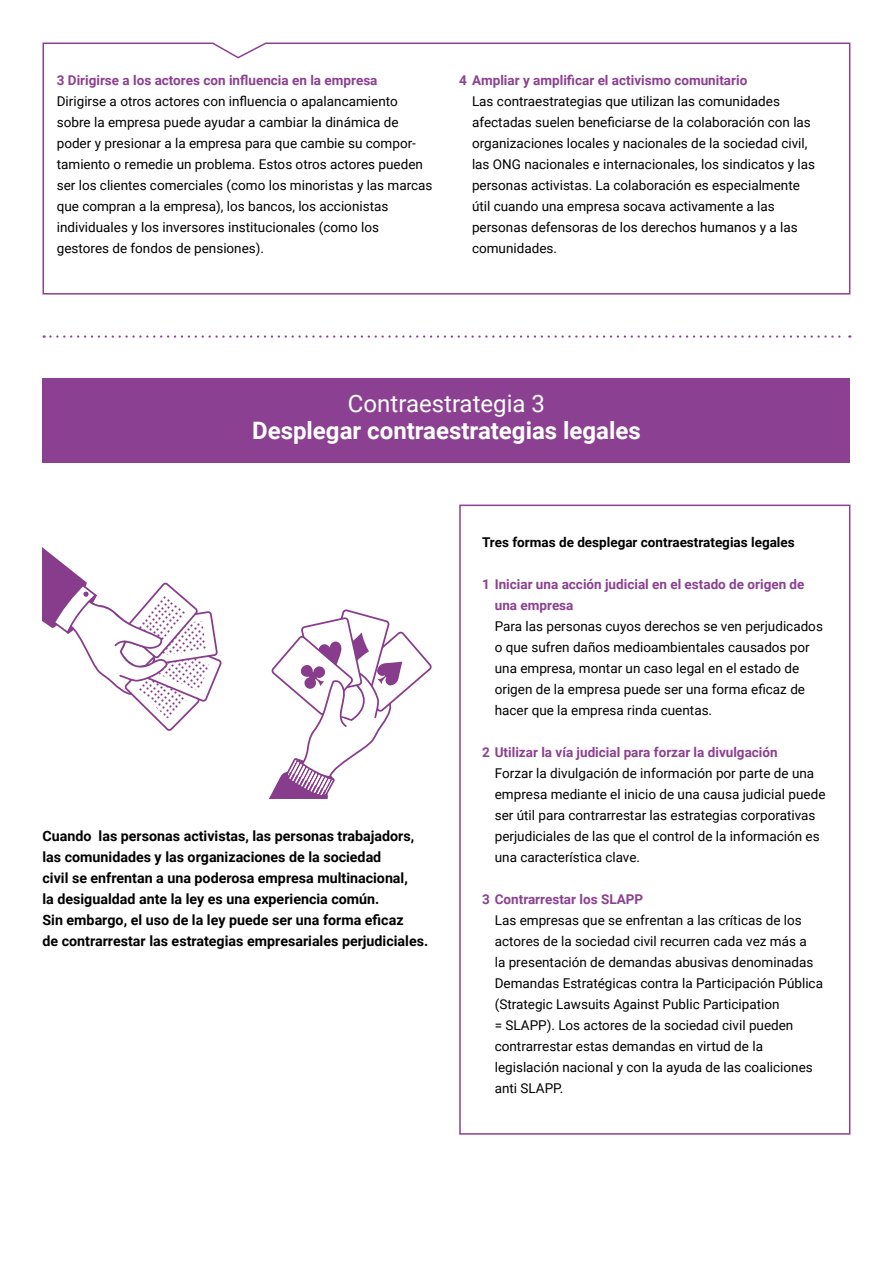
<style>
.page{position:relative;width:893px;height:1263px;background:#fff}
.page>*{position:absolute;margin:0;border:0;box-sizing:border-box;transform-origin:0 0}
.t1{font:700 24px "Roboto";color:#fff}
.t2{font:24px "Roboto";color:#fff}
.t3{font:700 14.25px/21px "Roboto";color:#000}
.t4{font:13.5px/21px "Roboto";color:#000}
.t5{font:700 13.5px/21px "Roboto";color:#8c4091}
.t6{font:700 13.5px "Roboto";color:#000}
</style>
<div class="page">
<svg style="left:42px;top:42px;width:809px;height:253px"></svg>
<div style="left:43px;top:379px;width:807px;height:84px;background:#8c4091"></div>
<svg style="left:43px;top:548px;width:179px;height:183px"></svg>
<svg style="left:269px;top:609px;width:163px;height:190px"></svg>
<div style="left:459px;top:505px;width:391px;height:630px;border:2px solid #8c4091"></div>
<svg style="left:44px;top:335px;width:806px;height:3px"></svg>
<p class="t5" style="left:57px;top:69px;width:322px">3 Dirigirse a los actores con influencia en la empresa</p>
<p class="t4" style="left:57px;top:90px;width:377px">Dirigirse a otros actores con influencia o apalancamiento sobre la empresa puede ayudar a cambiar la dinámica de poder y presionar a la empresa para que cambie su compor&shy;tamiento o remedie un problema. Estos otros actores pueden ser los clientes comerciales (como los minoristas y las marcas que compran a la empresa), los bancos, los accionistas individuales y los inversores institucionales (como los gestores de fondos de pensiones).</p>
<p class="t5" style="left:459px;top:69px;width:290px">4 Ampliar y amplificar el activismo comunitario</p>
<p class="t4" style="left:472px;top:90px;width:344px">Las contraestrategias que utilizan las comunidades afectadas suelen beneficiarse de la colaboración con las organizaciones locales y nacionales de la sociedad civil, las ONG nacionales e internacionales, los sindicatos y las personas activistas. La colaboración es especialmente útil cuando una empresa socava activamente a las personas defensoras de los derechos humanos y a las comunidades.</p>
<h1 class="t2" style="left:348px;top:387px;width:199px">Contraestrategia 3</h1>
<h1 class="t1" style="left:252px;top:414px;width:390px">Desplegar contraestrategias legales</h1>
<p class="t3" style="left:43px;top:824px;width:387px">Cuando las personas activistas, las personas trabajadors, las comunidades y las organizaciones de la sociedad<br>civil se enfrentan a una poderosa empresa multinacional,<br>la desigualdad ante la ley es una experiencia común.<br>Sin embargo, el uso de la ley puede ser una forma eficaz<br>de contrarrestar las estrategias empresariales perjudiciales.</p>
<p class="t6" style="left:482px;top:532px;width:314px">Tres formas de desplegar contraestrategias legales</p>
<p class="t5" style="left:495px;top:573px;width:311px;text-indent:-13px">1 Iniciar una acción judicial en el estado de origen de una empresa</p>
<p class="t4" style="left:495px;top:615px;width:330px">Para las personas cuyos derechos se ven perjudicados o que sufren daños medioambientales causados por una empresa, montar un caso legal en el estado de origen de la empresa puede ser una forma eficaz de hacer que la empresa rinda cuentas.</p>
<p class="t5" style="left:482px;top:741px;width:297px">2 Utilizar la vía judicial para forzar la divulgación</p>
<p class="t4" style="left:495px;top:762px;width:332px">Forzar la divulgación de información por parte de una empresa mediante el inicio de una causa judicial puede ser útil para contrarrestar las estrategias corporativas perjudiciales de las que el control de la información es una característica clave.</p>
<p class="t5" style="left:482px;top:888px;width:163px">3 Contrarrestar los SLAPP</p>
<p class="t4" style="left:495px;top:909px;width:330px">Las empresas que se enfrentan a las críticas de los actores de la sociedad civil recurren cada vez más a<br>la presentación de demandas abusivas denominadas Demandas Estratégicas contra la Participación Pública (Strategic Lawsuits Against Public Participation<br>= SLAPP). Los actores de la sociedad civil pueden contrarrestar estas demandas en virtud de la legislación nacional y con la ayuda de las coaliciones anti SLAPP.</p>
</div>
